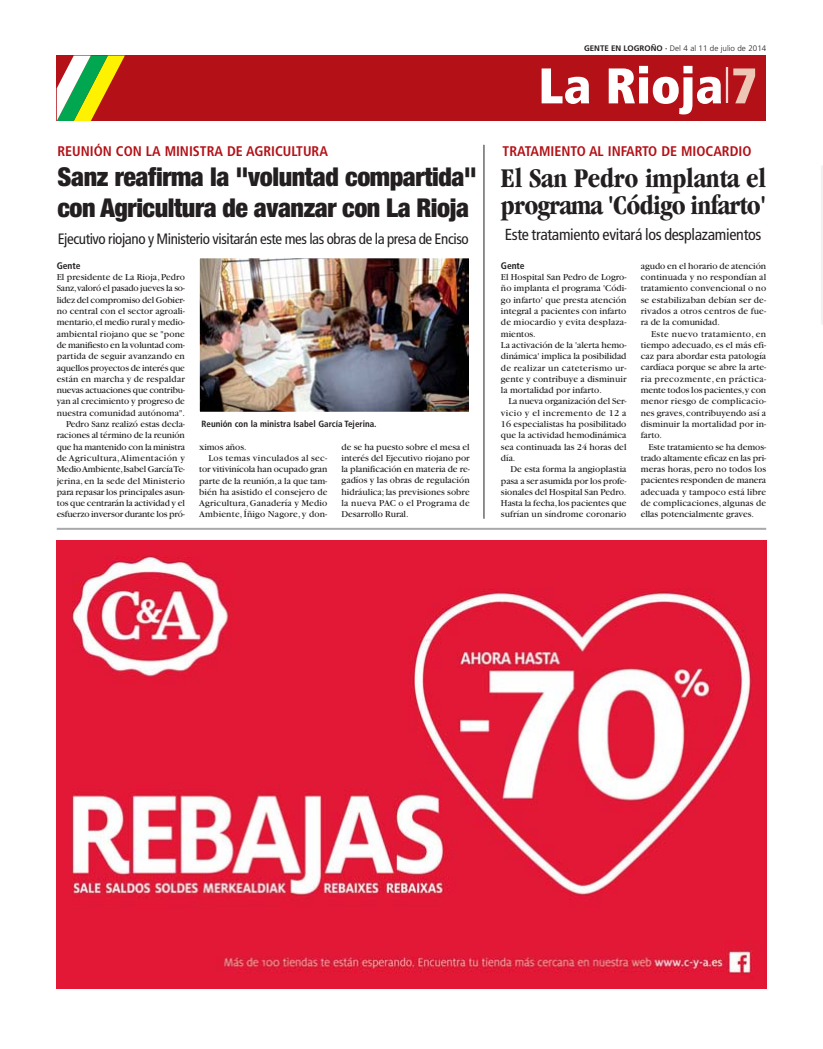
<style>
.page{position:relative;width:823px;height:1049px;background:#fff}
.page>*{position:absolute;margin:0;border:0;box-sizing:border-box;transform-origin:0 0}
.t1{font:900 condensed 50px "Frutiger";color:#fff}
.t2{font:700 condensed 28px/27px "Garamond";letter-spacing:-.025em;color:#231f20}
.t3{font:900 condensed 26px/31px "Helvetica Neue";letter-spacing:-.015em;color:#231f20}
.t4{font:condensed 16px "Frutiger";letter-spacing:-.02em;color:#231f20}
.t5{font:condensed 15px "Frutiger";letter-spacing:-.03em;color:#231f20}
.t6{font:700 condensed 14px "Frutiger";color:#b31117}
.t7{font:9.5px/11.3px "Garamond";letter-spacing:.005em;color:#231f20;text-align:justify}
.t8{font:9.5px "Garamond";letter-spacing:-.02em;color:#231f20}
.t9{font:9.5px "Garamond";letter-spacing:-.015em;color:#231f20}
.t10{font:9.5px "Garamond";letter-spacing:.035em;color:#231f20}
.t11{font:9.5px "Garamond";letter-spacing:.03em;color:#231f20}
.t12{font:9.5px "Garamond";letter-spacing:.025em;color:#231f20}
.t13{font:700 condensed 9.5px "Frutiger";letter-spacing:-.01em;color:#231f20}
.t14{font:700 condensed 9px "Frutiger";color:#231f20}
.t15{font:300 8px "Frutiger";color:#231f20}
.s1{font-weight:700}
.s2{color:#edc6b6}
</style>
<div class="page">
<img style="left:57px;top:540px;width:708px;height:448px">
<hr style="left:57px;top:528px;width:708px;height:2px;background:#a7a9ac">
<hr style="left:483px;top:145px;width:1px;height:374px;background:#231f20">
<img style="left:201px;top:260px;width:266px;height:150px">
<div style="left:199px;top:258px;width:270px;height:154px;border:1px solid #fff"></div>
<svg style="left:821px;top:166px;width:1px;height:158px"></svg>
<div style="left:57px;top:56px;width:708px;height:65px;background:#b31117"></div>
<svg style="left:57px;top:56px;width:68px;height:65px"></svg>
<p class="t6" style="left:57px;top:145px;width:272px">REUNIÓN CON LA MINISTRA DE AGRICULTURA</p>
<p class="t3" style="left:57px;top:163px;width:420px">Sanz reafirma la "voluntad compartida" con Agricultura de avanzar con La Rioja</p>
<p class="t5" style="left:58px;top:233px;width:412px">Ejecutivo riojano y Ministerio visitarán este mes las obras de la presa de Enciso</p>
<p class="t13" style="left:57px;top:262px;width:25px">Gente</p>
<p class="t7" style="left:57px;top:272px;width:130px">El presidente de La Rioja, Pedro</p>
<p class="t8" style="left:57px;top:285px;width:130px">Sanz,valoró el pasado jueves la so-</p>
<p class="t9" style="left:57px;top:296px;width:130px">lidez del compromiso del Gobier-</p>
<p class="t7" style="left:57px;top:306px;width:130px">no central con el sector agroali-</p>
<p class="t7" style="left:57px;top:318px;width:130px">mentario,el medio rural y medio-</p>
<p class="t7" style="left:57px;top:329px;width:130px">ambiental riojano que se "pone</p>
<p class="t9" style="left:57px;top:342px;width:130px">de manifiesto en la voluntad com-</p>
<p class="t7" style="left:57px;top:351px;width:130px">partida de seguir avanzando en</p>
<p class="t8" style="left:57px;top:364px;width:130px">aquellos proyectos de interés que</p>
<p class="t7" style="left:57px;top:374px;width:130px">están en marcha y de respaldar</p>
<p class="t8" style="left:57px;top:387px;width:130px">nuevas actuaciones que contribu-</p>
<p class="t7" style="left:57px;top:397px;width:130px">yan al crecimiento y progreso de</p>
<p class="t7" style="left:57px;top:408px;width:130px">nuestra comunidad autónoma".</p>
<p class="t7" style="left:66px;top:419px;width:120px">Pedro Sanz realizó estas decla-</p>
<p class="t7" style="left:57px;top:431px;width:130px">raciones al término de la reunión</p>
<p class="t9" style="left:57px;top:443px;width:130px">que ha mantenido con la ministra</p>
<p class="t11" style="left:57px;top:455px;width:130px">de Agricultura,Alimentación y</p>
<p class="t9" style="left:57px;top:466px;width:130px">Medio Ambiente,Isabel García Te-</p>
<p class="t7" style="left:57px;top:476px;width:130px">jerina,en la sede del Ministerio</p>
<p class="t7" style="left:57px;top:487px;width:130px">para repasar los principales asun-</p>
<p class="t7" style="left:57px;top:498px;width:130px">tos que centrarán la actividad y el</p>
<p class="t8" style="left:57px;top:511px;width:130px">esfuerzo inversor durante los pró-</p>
<p class="t14" style="left:201px;top:420px;width:176px">Reunión con la ministra Isabel García Tejerina.</p>
<p class="t7" style="left:199px;top:442px;width:49px">ximos años.</p>
<p class="t11" style="left:208px;top:455px;width:120px">Los temas vinculados al sec-</p>
<p class="t7" style="left:199px;top:464px;width:130px">tor vitivinícola han ocupado gran</p>
<p class="t7" style="left:199px;top:476px;width:130px">parte de la reunión,a la que tam-</p>
<p class="t7" style="left:199px;top:487px;width:130px">bién ha asistido el consejero de</p>
<p class="t7" style="left:199px;top:498px;width:130px">Agricultura, Ganadería y Medio</p>
<p class="t7" style="left:199px;top:510px;width:130px">Ambiente, Íñigo Nagore, y don-</p>
<p class="t7" style="left:341px;top:442px;width:130px">de se ha puesto sobre el mesa el interés del Ejecutivo riojano por la planificación en materia de re&shy;gadíos y las obras de regulación hidráulica;las previsiones sobre la nueva PAC o el Programa de Desarrollo Rural.</p>
<p class="t15" style="left:583px;top:45px;width:184px"><span class="s1">GENTE EN LOGROÑO ·</span> Del 4 al 11 de julio de 2014</p>
<p class="t1" style="left:538px;top:66px;width:220px">La Rioja<sup>|</sup><span class="s2">7</span></p>
<p class="t6" style="left:502px;top:145px;width:250px">TRATAMIENTO AL INFARTO DE MIOCARDIO</p>
<p class="t2" style="left:500px;top:167px;width:266px">El San Pedro implanta el programa 'Código infarto'</p>
<p class="t4" style="left:504px;top:228px;width:258px">Este tratamiento evitará los desplazamientos</p>
<p class="t13" style="left:500px;top:262px;width:25px">Gente</p>
<p class="t7" style="left:500px;top:272px;width:127px">El Hospital San Pedro de Logro-</p>
<p class="t7" style="left:500px;top:284px;width:127px">ño implanta el programa 'Códi-</p>
<p class="t7" style="left:500px;top:295px;width:127px">go infarto' que presta atención</p>
<p class="t7" style="left:500px;top:306px;width:127px">integral a pacientes con infarto</p>
<p class="t7" style="left:500px;top:318px;width:127px">de miocardio y evita desplaza-</p>
<p class="t7" style="left:500px;top:329px;width:36px">mientos.</p>
<p class="t7" style="left:500px;top:340px;width:127px">La activación de la 'alerta hemo-</p>
<p class="t7" style="left:500px;top:351px;width:127px">dinámica' implica la posibilidad</p>
<p class="t10" style="left:500px;top:364px;width:127px">de realizar un cateterismo ur-</p>
<p class="t7" style="left:500px;top:374px;width:127px">gente y contribuye a disminuir</p>
<p class="t7" style="left:500px;top:385px;width:102px">la mortalidad por infarto.</p>
<p class="t7" style="left:508px;top:397px;width:119px">La nueva organización del Ser-</p>
<p class="t10" style="left:500px;top:409px;width:127px">vicio y el incremento de 12 a</p>
<p class="t7" style="left:500px;top:419px;width:127px">16 especialistas ha posibilitado</p>
<p class="t7" style="left:500px;top:431px;width:127px">que la actividad hemodinámica</p>
<p class="t7" style="left:500px;top:442px;width:127px">sea continuada las 24 horas del</p>
<p class="t7" style="left:500px;top:453px;width:16px">día.</p>
<p class="t7" style="left:510px;top:464px;width:117px">De esta forma la angioplastia</p>
<p class="t7" style="left:500px;top:476px;width:127px">pasa a ser asumida por los profe-</p>
<p class="t7" style="left:500px;top:487px;width:127px">sionales del Hospital San Pedro.</p>
<p class="t7" style="left:500px;top:498px;width:127px">Hasta la fecha,los pacientes que</p>
<p class="t7" style="left:500px;top:510px;width:127px">sufrían un síndrome coronario</p>
<p class="t7" style="left:640px;top:261px;width:127px">agudo en el horario de atención</p>
<p class="t7" style="left:640px;top:272px;width:127px">continuada y no respondían al</p>
<p class="t7" style="left:640px;top:284px;width:127px">tratamiento convencional o no</p>
<p class="t7" style="left:640px;top:295px;width:127px">se estabilizaban debían ser de-</p>
<p class="t7" style="left:640px;top:306px;width:127px">rivados a otros centros de fue-</p>
<p class="t7" style="left:640px;top:317px;width:81px">ra de la comunidad.</p>
<p class="t10" style="left:650px;top:330px;width:116px">Este nuevo tratamiento, en</p>
<p class="t7" style="left:640px;top:340px;width:127px">tiempo adecuado,es el más efi-</p>
<p class="t7" style="left:640px;top:351px;width:127px">caz para abordar esta patología</p>
<p class="t7" style="left:640px;top:363px;width:127px">cardíaca porque se abre la arte-</p>
<p class="t10" style="left:640px;top:375px;width:127px">ria precozmente, en práctica-</p>
<p class="t7" style="left:640px;top:385px;width:127px">mente todos los pacientes,y con</p>
<p class="t12" style="left:640px;top:398px;width:127px">menor riesgo de complicacio-</p>
<p class="t7" style="left:640px;top:408px;width:127px">nes graves, contribuyendo así a</p>
<p class="t7" style="left:640px;top:419px;width:127px">disminuir la mortalidad por in-</p>
<p class="t7" style="left:640px;top:430px;width:23px">farto.</p>
<p class="t7" style="left:648px;top:442px;width:119px">Este tratamiento se ha demos-</p>
<p class="t7" style="left:640px;top:453px;width:127px">trado altamente eficaz en las pri-</p>
<p class="t7" style="left:640px;top:464px;width:127px">meras horas, pero no todos los</p>
<p class="t7" style="left:640px;top:476px;width:127px">pacientes responden de manera</p>
<p class="t7" style="left:640px;top:487px;width:127px">adecuada y tampoco está libre</p>
<p class="t7" style="left:640px;top:498px;width:127px">de complicaciones,algunas de</p>
<p class="t7" style="left:640px;top:509px;width:115px">ellas potencialmente graves.</p>
</div>
